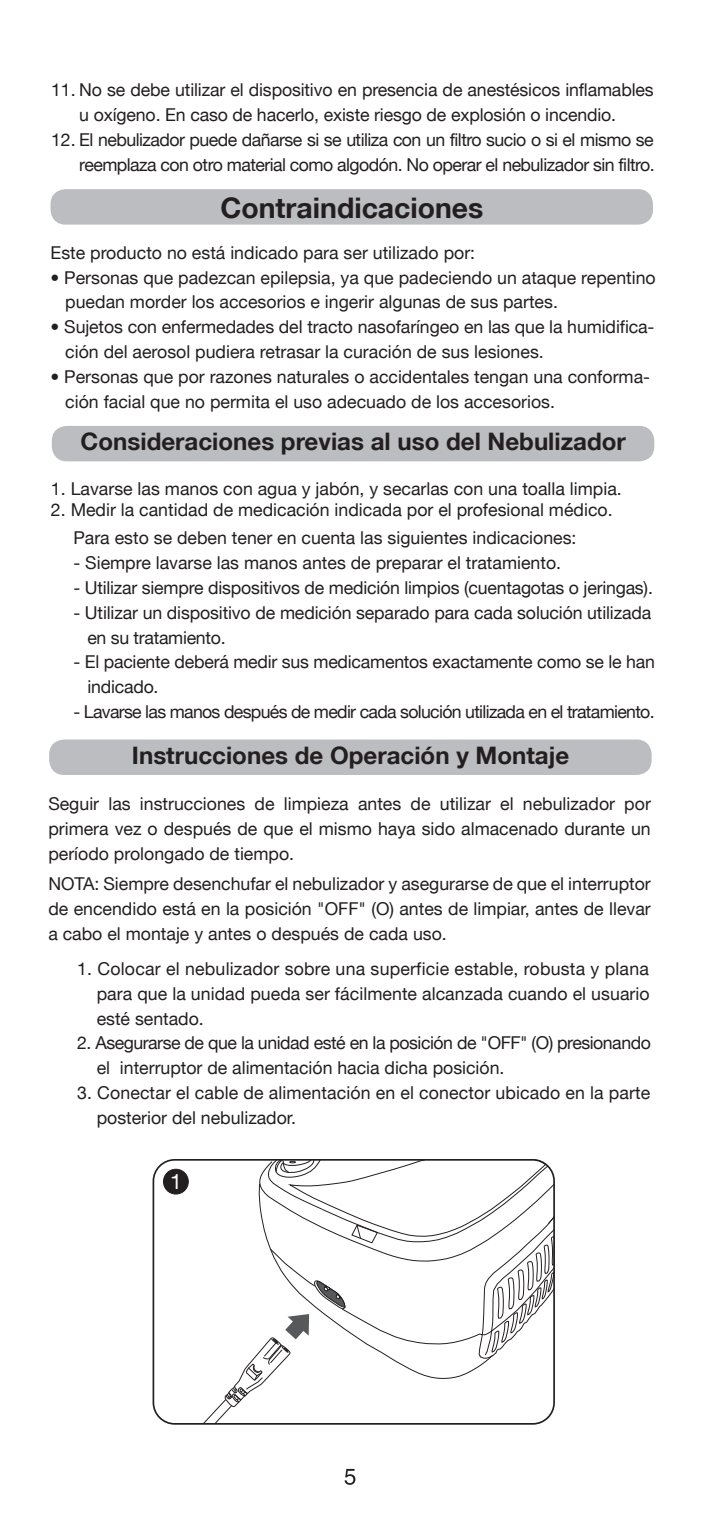
<style>
.page{position:relative;width:723px;height:1524px;background:#fff}
.page>*{position:absolute;margin:0;border:0;box-sizing:border-box;transform-origin:0 0}
.t1{font:700 28.25px "Helvetica Neue LT";color:#231f20}
.t2{font:700 24px "Helvetica Neue LT";color:#231f20}
.t3{font:21.25px "Helvetica Neue LT";color:#fff}
.t4{font:17.75px/24.8px "Helvetica Neue LT";color:#231f20}
.t5{font:17.75px/24.8px "Helvetica Neue LT";letter-spacing:-.03em;color:#231f20;text-align:right}
.t6{font:17.75px/24.8px "Helvetica Neue LT";letter-spacing:-.025em;color:#231f20}
.t7{font:17.75px "Helvetica Neue LT";letter-spacing:-.04em;color:#231f20}
</style>
<div class="page">
<svg style="left:344px;top:1469px;width:11px;height:15px"></svg>
<div style="left:50px;top:189px;width:603px;height:36px;background:#bcbdc0;border-radius:15px"></div>
<div style="left:52px;top:426px;width:602px;height:35px;background:#bcbdc0;border-radius:15px"></div>
<div style="left:49px;top:739px;width:603px;height:36px;background:#bcbdc0;border-radius:15px"></div>
<svg style="left:202px;top:1159px;width:353px;height:266px"></svg>
<div style="left:153px;top:1159px;width:402px;height:265px;border:2px solid #231f20;border-radius:21px"></div>
<div style="left:163px;top:1169px;width:25px;height:25px;background:#231f20;border-radius:50%"></div>
<div style="left:163px;top:1169px;width:25px;height:25px;border:1px solid #231f20;border-radius:50%"></div>
<p class="t4" style="left:51px;top:77px;width:604px;text-align:center">11. No se debe utilizar el dispositivo en presencia de anestésicos inflamables u oxígeno. En caso de hacerlo, existe riesgo de explosión o incendio.</p>
<p class="t5" style="left:51px;top:127px;width:605px">12. El nebulizador puede dañarse si se utiliza con un filtro sucio o si el mismo se reemplaza con otro material como algodón. No operar el nebulizador sin filtro.</p>
<h1 class="t1" style="left:220px;top:190px;width:264px">Contraindicaciones</h1>
<p class="t4" style="left:51px;top:240px;width:426px">Este producto no está indicado para ser utilizado por:</p>
<p class="t4" style="left:65px;top:265px;width:592px;text-indent:-15px">• Personas que padezcan epilepsia, ya que padeciendo un ataque repentino puedan morder los accesorios e ingerir algunas de sus partes.</p>
<p class="t4" style="left:65px;top:314px;width:591px;text-indent:-15px">• Sujetos con enfermedades del tracto nasofaríngeo en las que la humidifica&shy;ción del aerosol pudiera retrasar la curación de sus lesiones.</p>
<p class="t4" style="left:65px;top:364px;width:586px;text-indent:-15px">• Personas que por razones naturales o accidentales tengan una conforma&shy;ción facial que no permita el uso adecuado de los accesorios.</p>
<h2 class="t2" style="left:81px;top:427px;width:547px">Consideraciones previas al uso del Nebulizador</h2>
<p class="t4" style="left:51px;top:476px;width:572px">1. Lavarse las manos con agua y jabón, y secarlas con una toalla limpia.</p>
<p class="t4" style="left:73px;top:495px;width:541px;line-height:28.5px;text-indent:-22px">2. Medir la cantidad de medicación indicada por el profesional médico.<br>Para esto se deben tener en cuenta las siguientes indicaciones:</p>
<p class="t4" style="left:73px;top:550px;width:489px">- Siempre lavarse las manos antes de preparar el tratamiento.</p>
<p class="t4" style="left:73px;top:575px;width:581px">- Utilizar siempre dispositivos de medición limpios (cuentagotas o jeringas).</p>
<p class="t4" style="left:87px;top:600px;width:565px;text-indent:-14px">- Utilizar un dispositivo de medición separado para cada solución utilizada en su tratamiento.</p>
<p class="t4" style="left:87px;top:649px;width:569px;text-indent:-14px">- El paciente deberá medir sus medicamentos exactamente como se le han indicado.</p>
<p class="t7" style="left:73px;top:701px;width:583px">- Lavarse las manos después de medir cada solución utilizada en el tratamiento.</p>
<h2 class="t2" style="left:132px;top:740px;width:439px">Instrucciones de Operación y Montaje</h2>
<p class="t4" style="left:48px;top:791px;width:604px;text-align:justify">Seguir las instrucciones de limpieza antes de utilizar el nebulizador por primera vez o después de que el mismo haya sido almacenado durante un período prolongado de tiempo.</p>
<p class="t4" style="left:48px;top:871px;width:604px;text-align:justify">NOTA: Siempre desenchufar el nebulizador y asegurarse de que el interruptor de encendido está en la posición "OFF" (O) antes de limpiar, antes de llevar a cabo el montaje y antes o después de cada uso.</p>
<p class="t4" style="left:97px;top:956px;width:554px;text-align:justify;text-indent:-20px">1. Colocar el nebulizador sobre una superficie estable, robusta y plana para que la unidad pueda ser fácilmente alcanzada cuando el usuario esté sentado.</p>
<p class="t6" style="left:97px;top:1030px;width:556px;text-indent:-20px">2. Asegurarse de que la unidad esté en la posición de "OFF" (O) presionando el interruptor de alimentación hacia dicha posición.</p>
<p class="t4" style="left:97px;top:1080px;width:555px;text-indent:-20px">3. Conectar el cable de alimentación en el conector ubicado en la parte posterior del nebulizador.</p>
<p class="t3" style="left:170px;top:1168px;width:13px">1</p>
</div>
